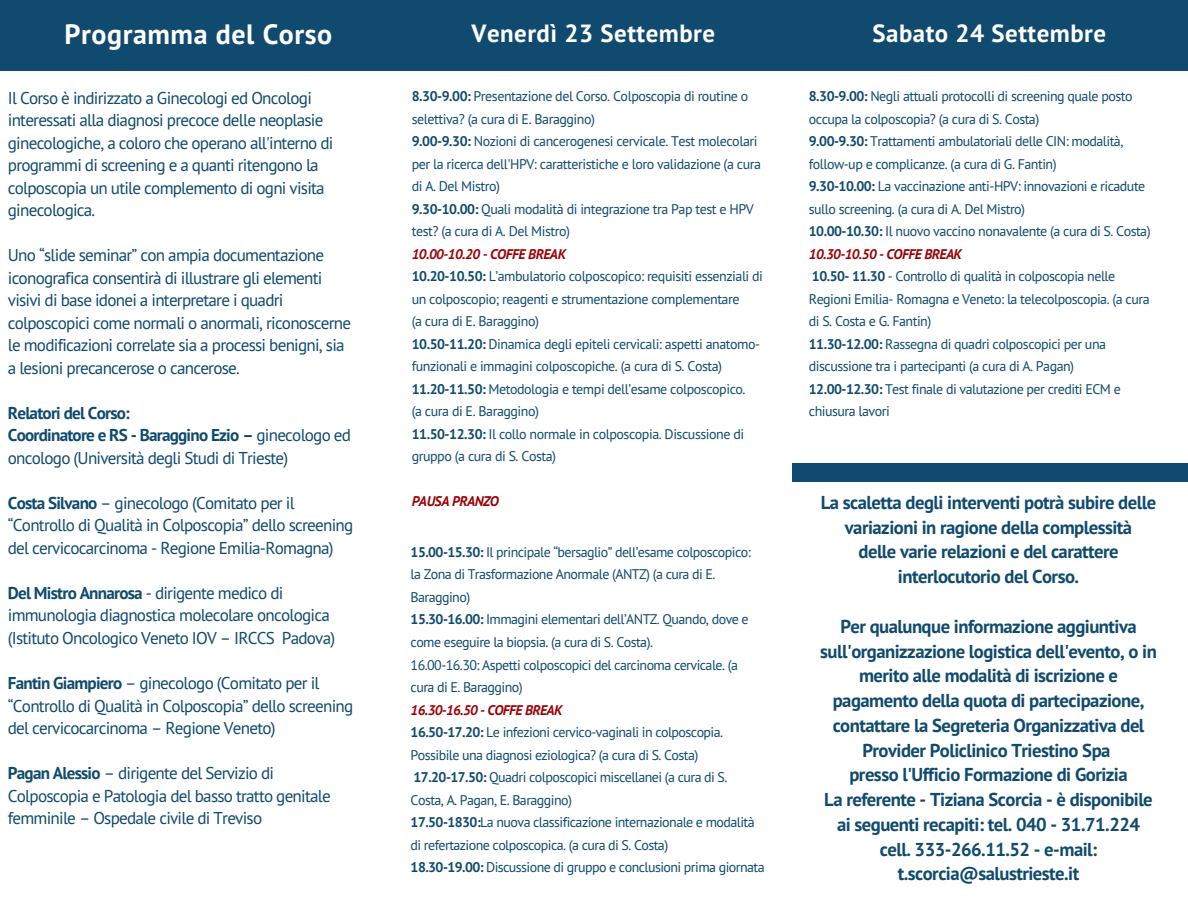
<style>
.page{position:relative;width:1188px;height:917px;background:#fff}
.page>*{position:absolute;margin:0;border:0;box-sizing:border-box;transform-origin:0 0}
.t1{font:700 28.05px "PT Sans";letter-spacing:.02em;color:#fff}
.t2{font:700 24.9px "PT Sans";letter-spacing:.02em;color:#fff}
.t3{font:700 18.75px/24.8px "PT Sans";letter-spacing:-.03em;color:#104a6e;text-align:center}
.t4{font:17.1px/22.5px "PT Sans";letter-spacing:-.045em;color:#104a6e}
.t5{font:13.95px/22.5px "PT Sans";letter-spacing:-.035em;color:#104a6e}
.t6{font:italic 700 13.95px "PT Sans";letter-spacing:-.035em;color:#9a0006}
.s1{font-weight:700}
.s2{font-weight:700;font-style:italic;color:#9a0006}
</style>
<div class="page">
<div style="left:0;top:0;width:402px;height:70px;background:#104a6e"></div>
<div style="left:396px;top:0;width:396px;height:70px;background:#104a6e"></div>
<div style="left:792px;top:0;width:396px;height:70px;background:#104a6e"></div>
<div style="left:792px;top:463px;width:396px;height:18px;background:#104a6e"></div>
<h1 class="t1" style="left:65px;top:15px;width:269px">Programma del Corso</h1>
<h2 class="t2" style="left:472px;top:17px;width:245px">Venerdì 23 Settembre</h2>
<p class="t4" style="left:8px;top:86px;width:327px">Il Corso è indirizzato a Ginecologi ed Oncologi interessati alla diagnosi precoce delle neoplasie ginecologiche, a coloro che operano all'interno di programmi di screening e a quanti ritengono la colposcopia un utile complemento di ogni visita ginecologica.</p>
<p class="t4" style="left:8px;top:244px;width:345px">Uno “slide seminar” con ampia documentazione iconografica consentirà di illustrare gli elementi visivi di base idonei a interpretare i quadri colposcopici come normali o anormali, riconoscerne le modificazioni correlate sia a processi benigni, sia a lesioni precancerose o cancerose.</p>
<p class="t4" style="left:8px;top:401px;width:345px"><span class="s1">Relatori del Corso:<br>Coordinatore e RS - Baraggino Ezio –</span> ginecologo ed oncologo (Università degli Studi di Trieste)</p>
<p class="t4" style="left:8px;top:491px;width:347px"><span class="s1">Costa Silvano</span> – ginecologo (Comitato per il “Controllo di Qualità in Colposcopia” dello screening del cervicocarcinoma - Regione Emilia-Romagna)</p>
<p class="t4" style="left:8px;top:581px;width:329px"><span class="s1">Del Mistro Annarosa</span> - dirigente medico di immunologia diagnostica molecolare oncologica (Istituto Oncologico Veneto IOV – IRCCS Padova)</p>
<p class="t4" style="left:8px;top:671px;width:347px"><span class="s1">Fantin Giampiero</span> – ginecologo (Comitato per il “Controllo di Qualità in Colposcopia” dello screening del cervicocarcinoma – Regione Veneto)</p>
<p class="t4" style="left:8px;top:761px;width:324px"><span class="s1">Pagan Alessio</span> – dirigente del Servizio di<br>Colposcopia e Patologia del basso tratto genitale femminile – Ospedale civile di Treviso</p>
<p class="t5" style="left:412px;top:85px;width:351px"><span class="s1">8.30-9.00:</span> Presentazione del Corso. Colposcopia di routine o selettiva? (a cura di E. Baraggino)<br><span class="s1">9.00-9.30:</span> Nozioni di cancerogenesi cervicale. Test molecolari per la ricerca dell'HPV: caratteristiche e loro validazione (a cura di A. Del Mistro)<br><span class="s1">9.30-10.00:</span> Quali modalità di integrazione tra Pap test e HPV test? (a cura di A. Del Mistro)</p>
<p class="t5" style="left:412px;top:242px;width:353px"><span class="s2">10.00-10.20 - COFFE BREAK<br></span><span class="s1">10.20-10.50:</span> L’ambulatorio colposcopico: requisiti essenziali di un colposcopio; reagenti e strumentazione complementare<br>(a cura di E. Baraggino)<br><span class="s1">10.50-11.20:</span> Dinamica degli epiteli cervicali: aspetti anatomo&shy;funzionali e immagini colposcopiche. (a cura di S. Costa)<br><span class="s1">11.20-11.50:</span> Metodologia e tempi dell’esame colposcopico.<br>(a cura di E. Baraggino)<br><span class="s1">11.50-12.30:</span> Il collo normale in colposcopia. Discussione di gruppo (a cura di S. Costa)</p>
<p class="t6" style="left:412px;top:492px;width:89px">PAUSA PRANZO</p>
<p class="t5" style="left:411px;top:540px;width:342px"><span class="s1">15.00-15.30:</span> Il principale “bersaglio” dell’esame colposcopico: la Zona di Trasformazione Anormale (ANTZ) (a cura di E.<br>Baraggino)<br><span class="s1">15.30-16.00:</span> Immagini elementari dell’ANTZ. Quando, dove e come eseguire la biopsia. (a cura di S. Costa).<br>16.00-16.30: Aspetti colposcopici del carcinoma cervicale. (a cura di E. Baraggino)</p>
<p class="t5" style="left:411px;top:698px;width:356px"><span class="s2">16.30-16.50 - COFFE BREAK<br></span><span class="s1">16.50-17.20:</span> Le infezioni cervico-vaginali in colposcopia.<br>Possibile una diagnosi eziologica? (a cura di S. Costa)<br><span class="s1">17.20-17.50:</span> Quadri colposcopici miscellanei (a cura di S.<br>Costa, A. Pagan, E. Baraggino)<br><span class="s1">17.50-1830:</span>La nuova classificazione internazionale e modalità di refertazione colposcopica. (a cura di S. Costa)<br><span class="s1">18.30-19.00:</span> Discussione di gruppo e conclusioni prima giornata</p>
<h2 class="t2" style="left:873px;top:17px;width:235px">Sabato 24 Settembre</h2>
<p class="t5" style="left:809px;top:85px;width:343px"><span class="s1">8.30-9.00:</span> Negli attuali protocolli di screening quale posto occupa la colposcopia? (a cura di S. Costa)<br><span class="s1">9.00-9.30:</span> Trattamenti ambulatoriali delle CIN: modalità, follow-up e complicanze. (a cura di G. Fantin)<br><span class="s1">9.30-10.00:</span> La vaccinazione anti-HPV: innovazioni e ricadute sullo screening. (a cura di A. Del Mistro)<br><span class="s1">10.00-10.30:</span> Il nuovo vaccino nonavalente (a cura di S. Costa)<br><span class="s2">10.30-10.50 - COFFE BREAK<br></span><span class="s1">10.50- 11.30</span> - Controllo di qualità in colposcopia nelle Regioni Emilia- Romagna e Veneto: la telecolposcopia. (a cura di S. Costa e G. Fantin)<br><span class="s1">11.30-12.00:</span> Rassegna di quadri colposcopici per una discussione tra i partecipanti (a cura di A. Pagan)<br><span class="s1">12.00-12.30:</span> Test finale di valutazione per crediti ECM e chiusura lavori</p>
<h3 class="t3" style="left:821px;top:489px;width:337px">La scaletta degli interventi potrà subire delle variazioni in ragione della complessità<br>delle varie relazioni e del carattere interlocutorio del Corso.</h3>
<p class="t3" style="left:820px;top:613px;width:338px">Per qualunque informazione aggiuntiva sull'organizzazione logistica dell'evento, o in merito alle modalità di iscrizione e pagamento della quota di partecipazione, contattare la Segreteria Organizzativa del Provider Policlinico Triestino Spa<br>presso l'Ufficio Formazione di Gorizia<br>La referente - Tiziana Scorcia - è disponibile ai seguenti recapiti: tel. 040 - 31.71.224 cell. 333-266.11.52 - e-mail: t.scorcia@salustrieste.it</p>
</div>
